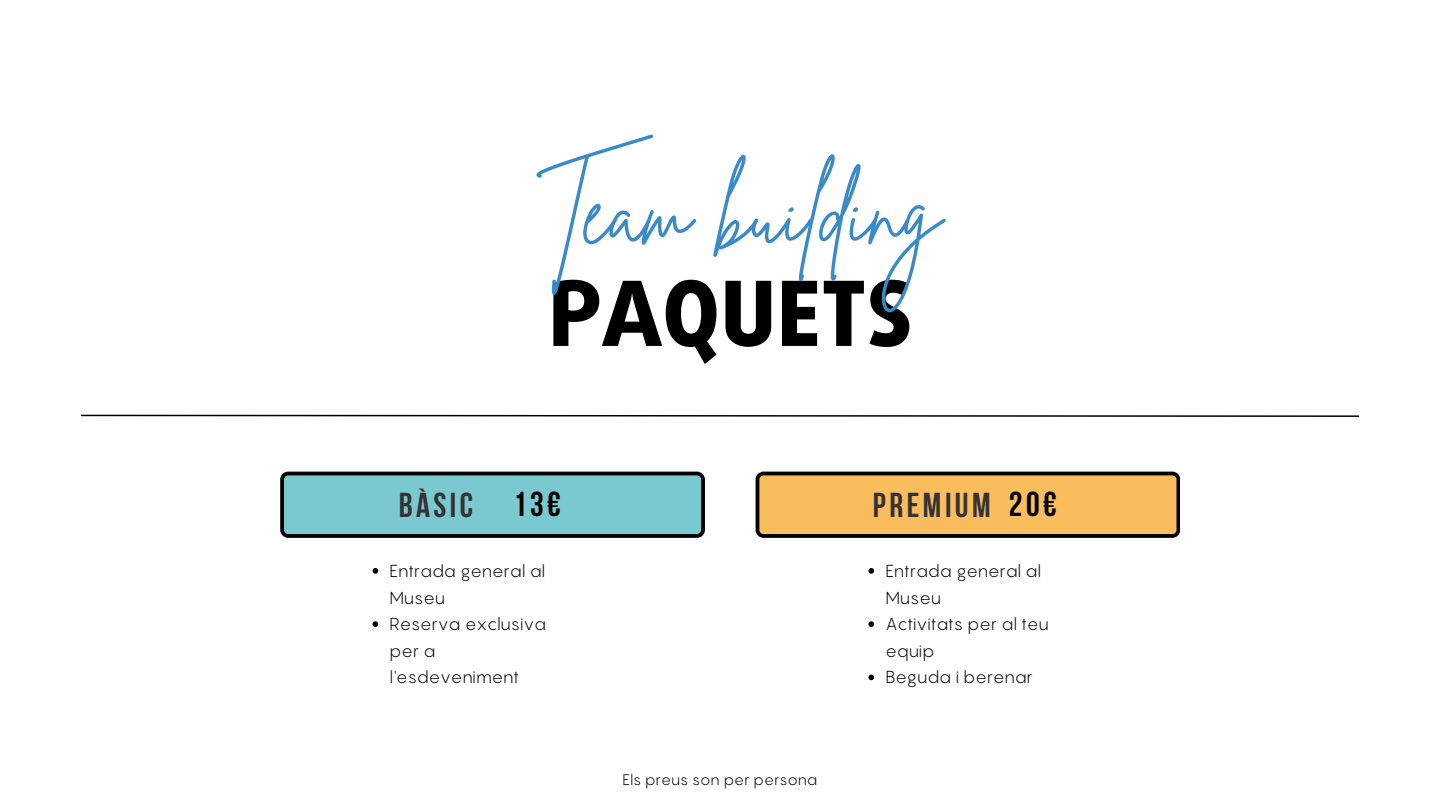
<style>
.page{position:relative;width:1440px;height:810px;background:#fff}
.page>*{position:absolute;margin:0;border:0;box-sizing:border-box;transform-origin:0 0}
.t1{font:800 90px "Daxline Pro";color:#000}
.t2{font:89.7px "Brittany Signature";color:#3a8aca}
.t3{font:700 34.4px "Bebas Neue";letter-spacing:.1em;color:#353334}
.t4{font:700 34.4px "Bebas Neue";color:#000}
.t5{font:17.1px/26.6px "Pangram";color:#000}
.t6{font:15px "Pangram";color:#000}
</style>
<div class="page">
<svg style="left:81px;top:414px;width:1278px;height:3px"></svg>
<svg style="left:756px;top:472px;width:424px;height:66px;background:#dba553"></svg>
<svg style="left:280px;top:472px;width:425px;height:66px;background:#6cb0b6"></svg>
<svg style="left:373px;top:568px;width:5px;height:6px"></svg>
<svg style="left:373px;top:621px;width:5px;height:6px"></svg>
<svg style="left:868px;top:568px;width:6px;height:6px"></svg>
<svg style="left:868px;top:621px;width:6px;height:6px"></svg>
<svg style="left:868px;top:675px;width:6px;height:5px"></svg>
<p class="t2" style="left:537px;top:154px;width:406px">Team building</p>
<p class="t1" style="left:548px;top:254px;width:366px">PAQUETS</p>
<p class="t3" style="left:399px;top:491px;width:76px">BÀSIC</p>
<p class="t4" style="left:513px;top:490px;width:49px">13€</p>
<p class="t5" style="left:390px;top:557px;width:157px">Entrada general al<br>Museu</p>
<p class="t5" style="left:390px;top:611px;width:158px">Reserva exclusiva per a l'esdeveniment</p>
<p class="t6" style="left:623px;top:770px;width:196px">Els preus son per persona</p>
<p class="t3" style="left:873px;top:491px;width:119px">PREMIUM</p>
<p class="t4" style="left:1009px;top:490px;width:49px">20€</p>
<p class="t5" style="left:885px;top:557px;width:157px">Entrada general al<br>Museu</p>
<p class="t5" style="left:885px;top:611px;width:165px">Activitats per al teu equip</p>
<p class="t5" style="left:885px;top:664px;width:149px">Beguda i berenar</p>
</div>
